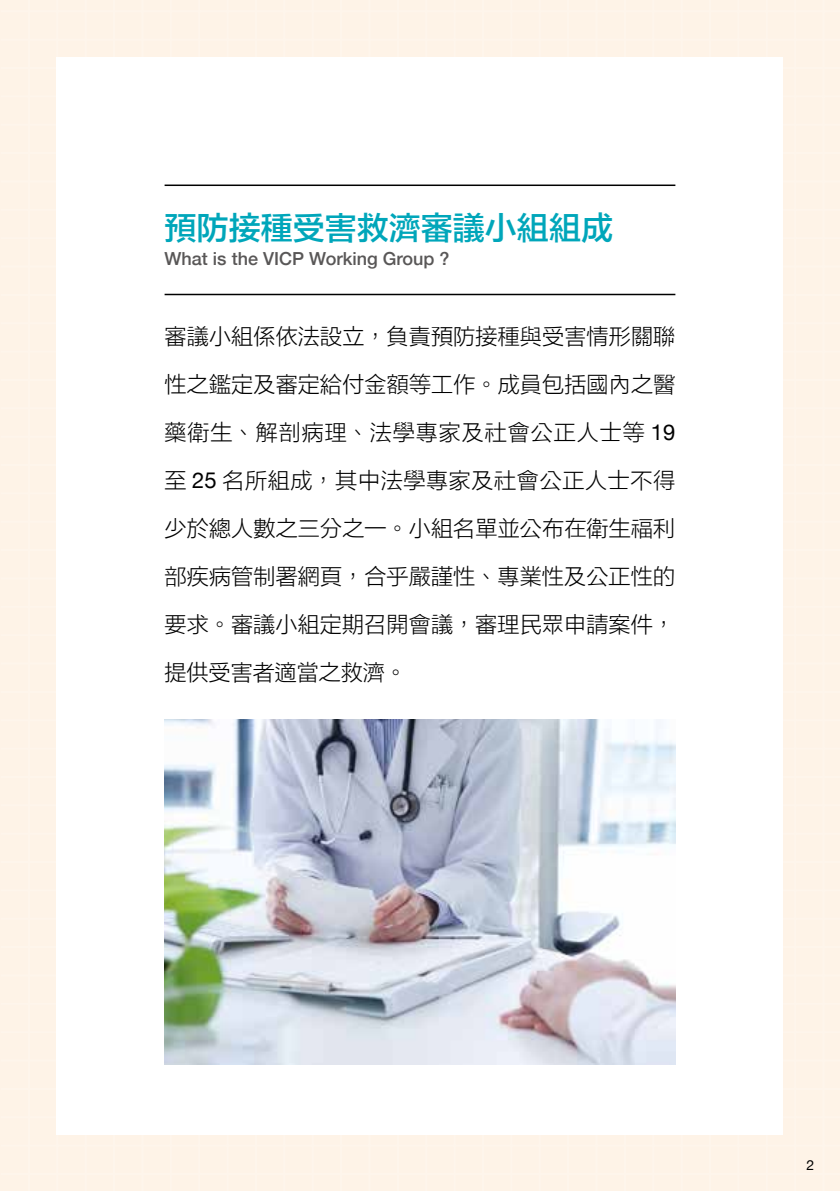
<style>
.page{position:relative;width:840px;height:1191px;background:#fff}
.page>*{position:absolute;margin:0;border:0;box-sizing:border-box;transform-origin:0 0}
.t1{font:32px "FZLTZHB B51 0";color:#00a6ba}
.t2{font:22px/48px "FZLTXHB B51 0";letter-spacing:.01em;color:#000;text-align:justify}
.t3{font:500 18px "Helvetica Neue";color:#595757}
.t4{font:14px "Helvetica Neue";color:#000}
.s1{font-family:"Helvetica Neue"}
</style>
<div class="page">
<div style="left:1px;top:0;width:838px;height:1191px;background:#fef3e7"></div>
<hr style="left:1px;top:10px;width:838px;height:2px;background:#fff">
<hr style="left:1px;top:39px;width:838px;height:2px;background:#fff">
<hr style="left:1px;top:67px;width:838px;height:2px;background:#fff">
<hr style="left:1px;top:95px;width:838px;height:2px;background:#fff">
<hr style="left:1px;top:124px;width:838px;height:2px;background:#fff">
<hr style="left:1px;top:152px;width:838px;height:2px;background:#fff">
<hr style="left:1px;top:180px;width:838px;height:2px;background:#fff">
<hr style="left:1px;top:209px;width:838px;height:2px;background:#fff">
<hr style="left:1px;top:237px;width:838px;height:2px;background:#fff">
<hr style="left:1px;top:265px;width:838px;height:2px;background:#fff">
<hr style="left:1px;top:294px;width:838px;height:2px;background:#fff">
<hr style="left:1px;top:322px;width:838px;height:2px;background:#fff">
<hr style="left:1px;top:350px;width:838px;height:2px;background:#fff">
<hr style="left:1px;top:379px;width:838px;height:2px;background:#fff">
<hr style="left:1px;top:407px;width:838px;height:2px;background:#fff">
<hr style="left:1px;top:436px;width:838px;height:2px;background:#fff">
<hr style="left:1px;top:464px;width:838px;height:2px;background:#fff">
<hr style="left:1px;top:492px;width:838px;height:2px;background:#fff">
<hr style="left:1px;top:521px;width:838px;height:2px;background:#fff">
<hr style="left:1px;top:549px;width:838px;height:2px;background:#fff">
<hr style="left:1px;top:577px;width:838px;height:2px;background:#fff">
<hr style="left:1px;top:606px;width:838px;height:2px;background:#fff">
<hr style="left:1px;top:634px;width:838px;height:2px;background:#fff">
<hr style="left:1px;top:662px;width:838px;height:2px;background:#fff">
<hr style="left:1px;top:691px;width:838px;height:2px;background:#fff">
<hr style="left:1px;top:719px;width:838px;height:2px;background:#fff">
<hr style="left:1px;top:747px;width:838px;height:2px;background:#fff">
<hr style="left:1px;top:776px;width:838px;height:2px;background:#fff">
<hr style="left:1px;top:804px;width:838px;height:2px;background:#fff">
<hr style="left:1px;top:832px;width:838px;height:2px;background:#fff">
<hr style="left:1px;top:861px;width:838px;height:2px;background:#fff">
<hr style="left:1px;top:889px;width:838px;height:2px;background:#fff">
<hr style="left:1px;top:917px;width:838px;height:2px;background:#fff">
<hr style="left:1px;top:946px;width:838px;height:2px;background:#fff">
<hr style="left:1px;top:974px;width:838px;height:2px;background:#fff">
<hr style="left:1px;top:1002px;width:838px;height:2px;background:#fff">
<hr style="left:1px;top:1031px;width:838px;height:2px;background:#fff">
<hr style="left:1px;top:1059px;width:838px;height:2px;background:#fff">
<hr style="left:1px;top:1088px;width:838px;height:2px;background:#fff">
<hr style="left:1px;top:1116px;width:838px;height:2px;background:#fff">
<hr style="left:1px;top:1144px;width:838px;height:2px;background:#fff">
<hr style="left:1px;top:1173px;width:838px;height:2px;background:#fff">
<hr style="left:1px;top:1190px;width:838px;height:1px;background:#fff">
<hr style="left:28px;top:0;width:2px;height:1191px;background:#fff">
<hr style="left:56px;top:0;width:2px;height:1191px;background:#fff">
<hr style="left:85px;top:0;width:2px;height:1191px;background:#fff">
<hr style="left:113px;top:0;width:2px;height:1191px;background:#fff">
<hr style="left:141px;top:0;width:2px;height:1191px;background:#fff">
<hr style="left:170px;top:0;width:2px;height:1191px;background:#fff">
<hr style="left:198px;top:0;width:2px;height:1191px;background:#fff">
<hr style="left:226px;top:0;width:2px;height:1191px;background:#fff">
<hr style="left:255px;top:0;width:2px;height:1191px;background:#fff">
<hr style="left:283px;top:0;width:2px;height:1191px;background:#fff">
<hr style="left:311px;top:0;width:2px;height:1191px;background:#fff">
<hr style="left:340px;top:0;width:2px;height:1191px;background:#fff">
<hr style="left:368px;top:0;width:2px;height:1191px;background:#fff">
<hr style="left:396px;top:0;width:2px;height:1191px;background:#fff">
<hr style="left:425px;top:0;width:2px;height:1191px;background:#fff">
<hr style="left:453px;top:0;width:2px;height:1191px;background:#fff">
<hr style="left:481px;top:0;width:2px;height:1191px;background:#fff">
<hr style="left:510px;top:0;width:2px;height:1191px;background:#fff">
<hr style="left:538px;top:0;width:2px;height:1191px;background:#fff">
<hr style="left:566px;top:0;width:2px;height:1191px;background:#fff">
<hr style="left:595px;top:0;width:2px;height:1191px;background:#fff">
<hr style="left:623px;top:0;width:2px;height:1191px;background:#fff">
<hr style="left:652px;top:0;width:2px;height:1191px;background:#fff">
<hr style="left:680px;top:0;width:2px;height:1191px;background:#fff">
<hr style="left:708px;top:0;width:2px;height:1191px;background:#fff">
<hr style="left:737px;top:0;width:2px;height:1191px;background:#fff">
<hr style="left:765px;top:0;width:2px;height:1191px;background:#fff">
<hr style="left:793px;top:0;width:2px;height:1191px;background:#fff">
<hr style="left:822px;top:0;width:2px;height:1191px;background:#fff">
<div style="left:57px;top:57px;width:725px;height:1077px;background:#fff"></div>
<hr style="left:164px;top:294px;width:511px;height:1px;background:#000">
<hr style="left:164px;top:184px;width:511px;height:2px;background:#000">
<img style="left:164px;top:719px;width:511px;height:345px">
<h1 class="t1" style="left:164px;top:210px;width:450px">預防接種受害救濟審議小組組成</h1>
<p class="t3" style="left:164px;top:244px;width:286px">What is the VICP Working Group ?</p>
<p class="t2" style="left:164px;top:312px;width:512px">審議小組係依法設立，負責預防接種與受害情形關聯性之鑑定及審定給付金額等工作。成員包括國內之醫藥衛生、解剖病理、法學專家及社會公正人士等 <span class="s1">19</span>至 <span class="s1">25</span> 名所組成，其中法學專家及社會公正人士不得少於總人數之三分之一。小組名單並公布在衛生福利部疾病管制署網頁，合乎嚴謹性、專業性及公正性的要求。審議小組定期召開會議，審理民眾申請案件，提供受害者適當之救濟。</p>
<p class="t4" style="left:806px;top:1155px;width:9px">2</p>
</div>
